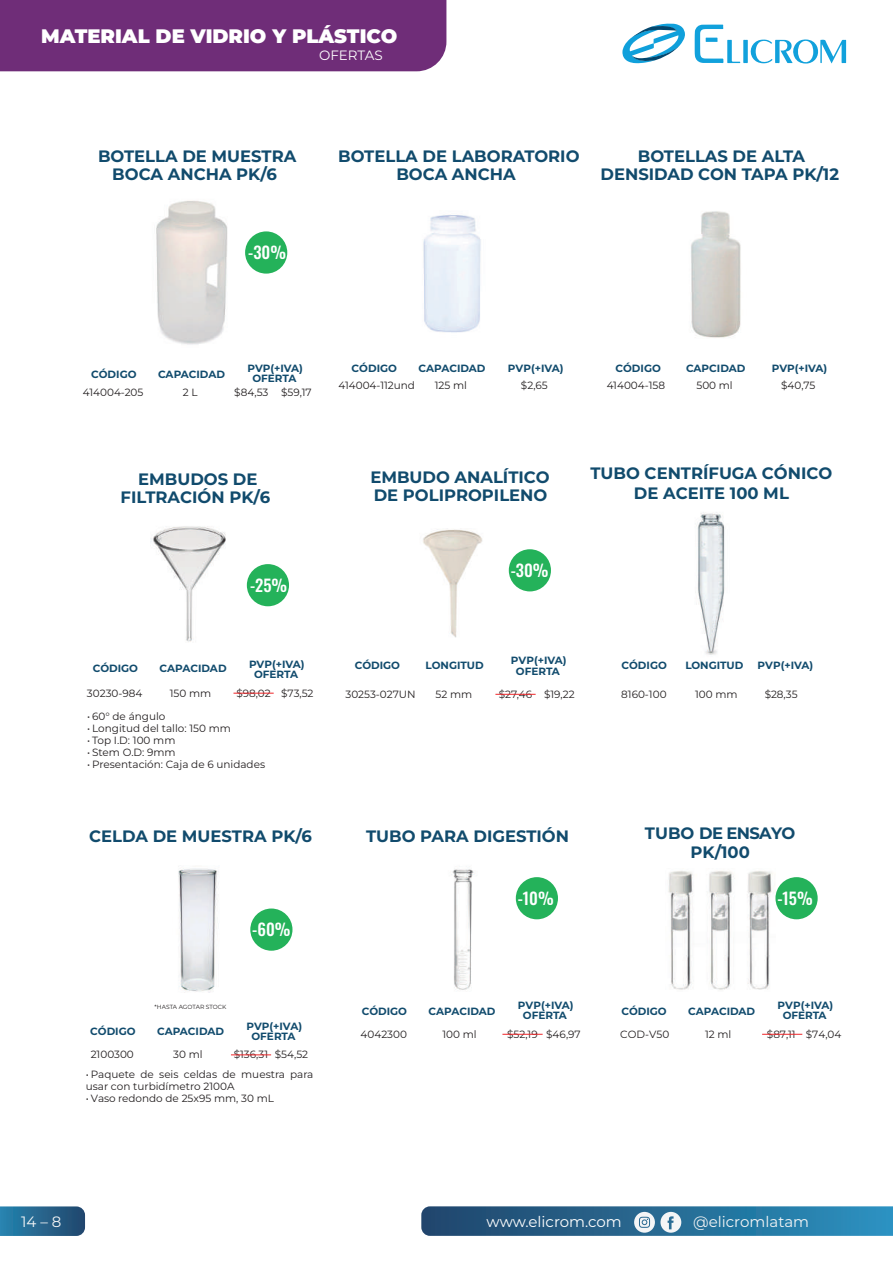
<style>
.page{position:relative;width:893px;height:1263px;background:#fff}
.page>*{position:absolute;margin:0;border:0;box-sizing:border-box;transform-origin:0 0}
.t1{font:900 19.5px "Montserrat";color:#fff}
.t2{font:700 16.5px/18px "Montserrat";color:#114b6d;text-align:center}
.t3{font:16.5px "Oswald";color:#fff}
.t4{font:700 16.5px/19.6px "Montserrat";letter-spacing:-.04em;color:#114b6d;text-align:center}
.t5{font:15px "Montserrat";color:#f4f5f6}
.t6{font:15px "Montserrat";color:#fff}
.t7{font:13.5px "Montserrat";color:#fff}
.t8{font:10.5px/12px "Montserrat";color:#231f20}
.t9{font:700 10.5px/10.5px "Montserrat";color:#114b6d;text-align:center}
.t10{font:6px "Montserrat";letter-spacing:-.01em;color:#231f20}
</style>
<div class="page">
<img style="left:668px;top:871px;width:107px;height:119px">
<img style="left:697px;top:512px;width:28px;height:143px">
<div style="left:245px;top:231px;width:42px;height:43px;background:#24b25a;border-radius:50%"></div>
<img style="left:178px;top:868px;width:41px;height:125px">
<hr style="left:231px;top:1054px;width:40px;height:1px;background:#ee2528">
<div style="left:250px;top:908px;width:42px;height:43px;background:#24b25a;border-radius:50%"></div>
<div style="left:0;top:0;width:446px;height:71px;background:#6f2d78"></div>
<svg style="left:622px;top:23px;width:63px;height:40px"></svg>
<svg style="left:695px;top:25px;width:151px;height:39px"></svg>
<svg style="left:0;top:1206px;width:85px;height:30px;background:#2b6990"></svg>
<svg style="left:421px;top:1206px;width:472px;height:30px;background:#32739a"></svg>
<hr style="left:502px;top:1034px;width:41px;height:1px;background:#ee2528">
<div style="left:516px;top:877px;width:42px;height:42px;background:#24b25a;border-radius:50%"></div>
<img style="left:451px;top:869px;width:23px;height:121px">
<img style="left:423px;top:215px;width:58px;height:118px">
<img style="left:156px;top:200px;width:72px;height:145px">
<img style="left:691px;top:211px;width:50px;height:127px">
<hr style="left:233px;top:693px;width:41px;height:1px;background:#ee2528">
<div style="left:247px;top:564px;width:42px;height:42px;background:#24b25a;border-radius:50%"></div>
<img style="left:151px;top:526px;width:75px;height:116px">
<hr style="left:495px;top:694px;width:41px;height:1px;background:#ee2528">
<div style="left:509px;top:549px;width:42px;height:42px;background:#24b25a;border-radius:50%"></div>
<img style="left:423px;top:529px;width:60px;height:109px">
<hr style="left:762px;top:1034px;width:40px;height:1px;background:#ee2528">
<div style="left:775px;top:877px;width:43px;height:42px;background:#24b25a;border-radius:50%"></div>
<h1 class="t1" style="left:41px;top:21px;width:358px">MATERIAL DE VIDRIO Y PLÁSTICO</h1>
<p class="t7" style="left:319px;top:46px;width:65px">OFERTAS</p>
<h2 class="t2" style="left:98px;top:147px;width:200px">BOTELLA DE MUESTRA<br>BOCA ANCHA PK/6</h2>
<h2 class="t3" style="left:248px;top:238px;width:39px">-30%</h2>
<h2 class="t2" style="left:338px;top:147px;width:243px">BOTELLA DE LABORATORIO<br>BOCA ANCHA</h2>
<h2 class="t2" style="left:600px;top:147px;width:237px">BOTELLAS DE ALTA<br>DENSIDAD CON TAPA PK/12</h2>
<p class="t9" style="left:91px;top:368px;width:47px">CÓDIGO</p>
<p class="t9" style="left:247px;top:362px;width:57px">PVP(+IVA)<br>OFERTA</p>
<p class="t8" style="left:83px;top:386px;width:62px">414004-205</p>
<p class="t8" style="left:234px;top:386px;width:79px">$84,53 $59,17</p>
<p class="t9" style="left:158px;top:368px;width:69px">CAPACIDAD</p>
<p class="t8" style="left:183px;top:386px;width:16px">2 L</p>
<p class="t9" style="left:352px;top:362px;width:47px">CÓDIGO</p>
<p class="t9" style="left:508px;top:362px;width:57px">PVP(+IVA)</p>
<p class="t8" style="left:338px;top:378px;width:78px">414004-112und</p>
<p class="t8" style="left:521px;top:378px;width:28px">$2,65</p>
<p class="t9" style="left:418px;top:362px;width:69px">CAPACIDAD</p>
<p class="t8" style="left:435px;top:378px;width:34px">125 ml</p>
<p class="t9" style="left:615px;top:362px;width:47px">CÓDIGO</p>
<p class="t9" style="left:772px;top:362px;width:57px">PVP(+IVA)</p>
<p class="t8" style="left:607px;top:378px;width:60px">414004-158</p>
<p class="t8" style="left:781px;top:378px;width:36px">$40,75</p>
<p class="t9" style="left:686px;top:362px;width:61px">CAPCIDAD</p>
<p class="t8" style="left:696px;top:378px;width:38px">500 ml</p>
<h2 class="t2" style="left:121px;top:470px;width:151px">EMBUDOS DE<br>FILTRACIÓN PK/6</h2>
<h2 class="t3" style="left:250px;top:570px;width:39px">-25%</h2>
<p class="t9" style="left:93px;top:662px;width:47px">CÓDIGO</p>
<p class="t8" style="left:87px;top:686px;width:57px">30230-984</p>
<p class="t9" style="left:160px;top:662px;width:69px">CAPACIDAD</p>
<p class="t8" style="left:170px;top:686px;width:43px">150 mm</p>
<p class="t9" style="left:249px;top:658px;width:57px">PVP(+IVA)<br>OFERTA</p>
<p class="t8" style="left:236px;top:686px;width:79px">$98,02 $73,52</p>
<p class="t8" style="left:87px;top:710px;width:80px">• 60° de ángulo</p>
<p class="t8" style="left:87px;top:722px;width:145px">• Longitud del tallo: 150 mm</p>
<p class="t8" style="left:87px;top:734px;width:90px">• Top I.D: 100 mm</p>
<p class="t8" style="left:87px;top:746px;width:90px">• Stem O.D: 9mm</p>
<p class="t8" style="left:87px;top:758px;width:180px">• Presentación: Caja de 6 unidades</p>
<h2 class="t2" style="left:89px;top:827px;width:224px">CELDA DE MUESTRA PK/6</h2>
<h2 class="t3" style="left:252px;top:914px;width:40px">-60%</h2>
<p class="t9" style="left:90px;top:1026px;width:47px">CÓDIGO</p>
<p class="t8" style="left:91px;top:1048px;width:45px">2100300</p>
<p class="t10" style="left:155px;top:1003px;width:73px">*HASTA AGOTAR STOCK</p>
<p class="t9" style="left:157px;top:1026px;width:69px">CAPACIDAD</p>
<p class="t8" style="left:173px;top:1048px;width:31px">30 ml</p>
<p class="t9" style="left:246px;top:1020px;width:57px">PVP(+IVA)<br>OFERTA</p>
<p class="t8" style="left:234px;top:1048px;width:76px">$136,31 $54,52</p>
<p class="t8" style="left:86px;top:1068px;width:229px">• Paquete de seis celdas de muestra para usar con turbidímetro 2100A</p>
<p class="t8" style="left:86px;top:1092px;width:190px">• Vaso redondo de 25x95 mm, 30 mL</p>
<h2 class="t2" style="left:370px;top:467px;width:181px;text-align:left">EMBUDO ANALÍTICO<br>DE POLIPROPILENO</h2>
<h2 class="t3" style="left:511px;top:555px;width:39px">-30%</h2>
<h2 class="t2" style="left:590px;top:462px;width:243px;line-height:19.6px">TUBO CENTRÍFUGA CÓNICO<br>DE ACEITE 100 ML</h2>
<p class="t9" style="left:355px;top:659px;width:47px">CÓDIGO</p>
<p class="t9" style="left:511px;top:655px;width:57px">PVP(+IVA)<br>OFERTA</p>
<p class="t8" style="left:345px;top:688px;width:72px">30253-027UN</p>
<p class="t8" style="left:499px;top:688px;width:77px">$27,46 $19,22</p>
<p class="t9" style="left:426px;top:659px;width:60px">LONGITUD</p>
<p class="t8" style="left:435px;top:688px;width:38px">52 mm</p>
<p class="t9" style="left:621px;top:659px;width:47px">CÓDIGO</p>
<p class="t9" style="left:758px;top:659px;width:57px">PVP(+IVA)</p>
<p class="t8" style="left:621px;top:688px;width:47px">8160-100</p>
<p class="t8" style="left:765px;top:688px;width:35px">$28,35</p>
<p class="t9" style="left:685px;top:659px;width:60px">LONGITUD</p>
<p class="t8" style="left:695px;top:688px;width:44px">100 mm</p>
<h2 class="t2" style="left:366px;top:826px;width:205px">TUBO PARA DIGESTIÓN</h2>
<h2 class="t3" style="left:518px;top:883px;width:37px">-10%</h2>
<h2 class="t4" style="left:645px;top:822px;width:152px">TUBO DE ENSAYO<br>PK/100</h2>
<h2 class="t3" style="left:777px;top:883px;width:37px">-15%</h2>
<p class="t9" style="left:362px;top:1005px;width:47px">CÓDIGO</p>
<p class="t9" style="left:518px;top:999px;width:57px">PVP(+IVA)<br>OFERTA</p>
<p class="t8" style="left:361px;top:1027px;width:48px">4042300</p>
<p class="t8" style="left:507px;top:1027px;width:75px">$52,19 $46,97</p>
<p class="t9" style="left:429px;top:1005px;width:69px">CAPACIDAD</p>
<p class="t8" style="left:442px;top:1027px;width:36px">100 ml</p>
<p class="t9" style="left:621px;top:1005px;width:47px">CÓDIGO</p>
<p class="t9" style="left:778px;top:999px;width:57px">PVP(+IVA)<br>OFERTA</p>
<p class="t8" style="left:620px;top:1027px;width:51px">COD-V50</p>
<p class="t8" style="left:767px;top:1027px;width:76px">$87,11 $74,04</p>
<p class="t9" style="left:688px;top:1005px;width:69px">CAPACIDAD</p>
<p class="t8" style="left:705px;top:1027px;width:28px">12 ml</p>
<h3 class="t5" style="left:21px;top:1211px;width:42px">14 – 8</h3>
<h3 class="t6" style="left:487px;top:1211px;width:137px">www.elicrom.com</h3>
<h3 class="t5" style="left:693px;top:1211px;width:117px">@elicromlatam</h3>
</div>
